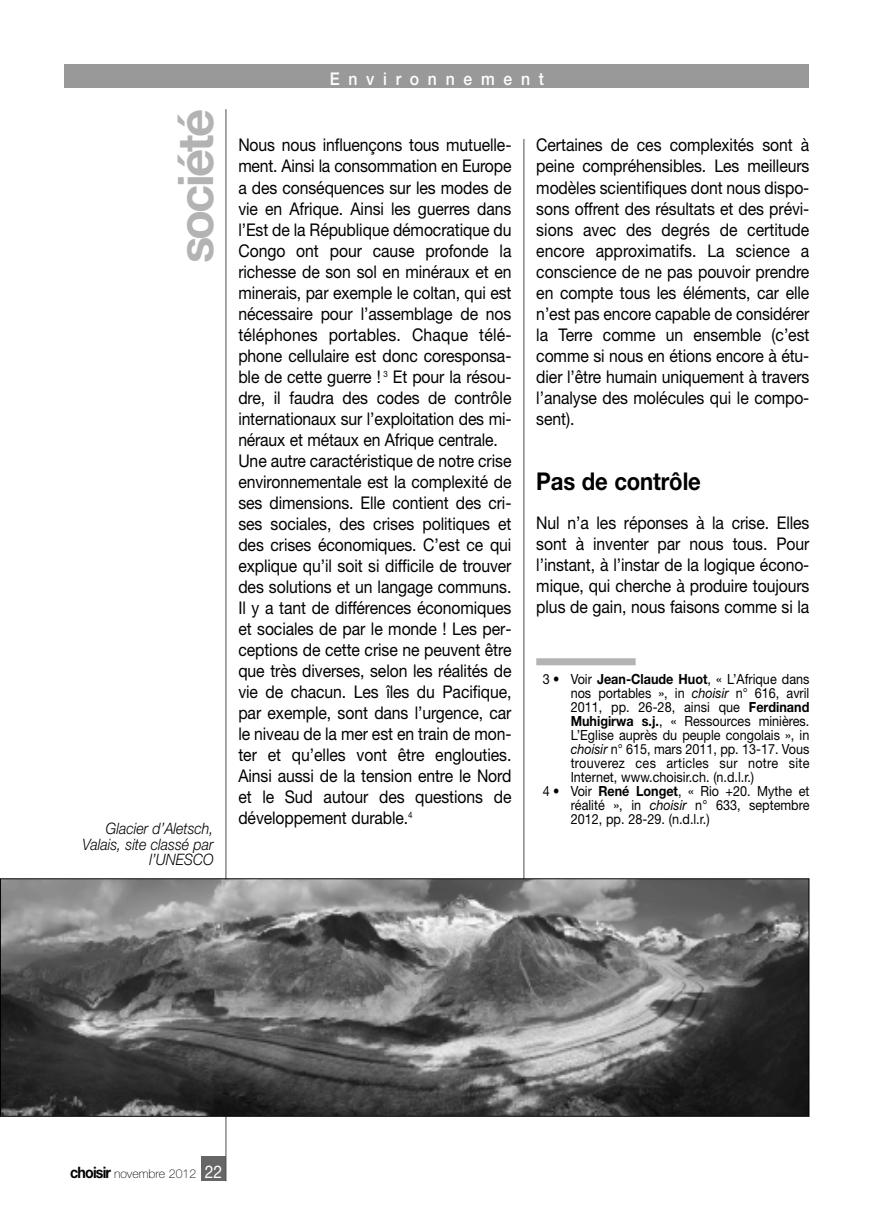
<style>
.page{position:relative;width:874px;height:1221px;background:#fff}
.page>*{position:absolute;margin:0;border:0;box-sizing:border-box;transform-origin:0 0}
.t1{font:700 49px "Helvetica Neue";letter-spacing:-.055em;color:#b3b3b3}
.t2{font:700 24.5px "Helvetica Neue";letter-spacing:-.005em;color:#000;scale:.9 1}
.t3{font:17.5px/21px "Helvetica Neue";letter-spacing:-.005em;color:#000;text-align:justify;scale:.9 1}
.t4{font:500 17.5px "Helvetica Neue";letter-spacing:.555em;color:#fff;scale:.9 1}
.t5{font:17.5px "Helvetica Neue";color:#fff;scale:.9 1}
.t6{font:italic 300 15.75px/15.8px "Helvetica Neue";color:#000;text-align:right;scale:.9 1}
.t7{font:14px "Helvetica Neue";color:#000;scale:.9 1}
.t8{font:14px "Helvetica Neue";letter-spacing:.02em;color:#000;scale:.9 1}
.t9{font:100 12.25px "Helvetica Neue";color:#000}
.s1{font-weight:700}
.s2{font-style:italic}
.s3{font-weight:700;font-size:15.75px}
</style>
<div class="page">
<div style="left:64px;top:64px;width:745px;height:24px;background:#999"></div>
<div style="left:201px;top:1156px;width:25px;height:25px;background:#666"></div>
<hr style="left:225px;top:109px;width:1px;height:1072px;background:#4d4d4d">
<hr style="left:523px;top:139px;width:1px;height:977px;background:#4d4d4d">
<img style="left:2px;top:880px;width:805px;height:234px">
<div style="left:0;top:878px;width:809px;height:238px;border:1px solid #000"></div>
<div style="left:536px;top:658px;width:99px;height:7px;background:#b3b3b3"></div>
<h1 class="t1" style="left:178px;top:263px;width:156px;rotate:-90deg">société</h1>
<p class="t6" style="left:82px;top:821px;width:147px">Glacier d’Aletsch,<br>Valais, site classé par l’UNESCO</p>
<p class="t4" style="left:329px;top:72px;width:239px">Environnement</p>
<p class="t3" style="left:238px;top:136px;width:305px;text-align:left">Nous nous influençons tous mutuelle&shy;ment. Ainsi la consommation en Europe a des conséquences sur les modes de vie en Afrique. Ainsi les guerres dans l’Est de la République démocratique du Congo ont pour cause profonde la richesse de son sol en minéraux et en minerais, par exemple le coltan, qui est nécessaire pour l’assemblage de nos téléphones portables. Chaque télé&shy;phone cellulaire est donc coresponsa&shy;ble de cette guerre ! <sup>3</sup> Et pour la résou&shy;dre, il faudra des codes de contrôle internationaux sur l’exploitation des mi&shy;néraux et métaux en Afrique centrale.<br>Une autre caractéristique de notre crise environnementale est la complexité de ses dimensions. Elle contient des cri&shy;ses sociales, des crises politiques et des crises économiques. C’est ce qui explique qu’il soit si difficile de trouver des solutions et un langage communs.<br>Il y a tant de différences économiques et sociales de par le monde ! Les per&shy;ceptions de cette crise ne peuvent être que très diverses, selon les réalités de vie de chacun. Les îles du Pacifique, par exemple, sont dans l’urgence, car le niveau de la mer est en train de mon&shy;ter et qu’elles vont être englouties.<br>Ainsi aussi de la tension entre le Nord et le Sud autour des questions de développement durable.<sup>4</sup></p>
<p class="t3" style="left:536px;top:136px;width:305px">Certaines de ces complexités sont à peine compréhensibles. Les meilleurs modèles scientifiques dont nous dispo&shy;sons offrent des résultats et des prévi&shy;sions avec des degrés de certitude encore approximatifs. La science a conscience de ne pas pouvoir prendre en compte tous les éléments, car elle n’est pas encore capable de considérer la Terre comme un ensemble (c’est comme si nous en étions encore à étu&shy;dier l’être humain uniquement à travers l’analyse des molécules qui le compo&shy;sent).</p>
<h2 class="t2" style="left:536px;top:473px;width:184px">Pas de contrôle</h2>
<p class="t3" style="left:536px;top:513px;width:305px">Nul n’a les réponses à la crise. Elles sont à inventer par nous tous. Pour l’instant, à l’instar de la logique écono&shy;mique, qui cherche à produire toujours plus de gain, nous faisons comme si la</p>
<p class="t7" style="left:542px;top:674px;width:297px">3 • Voir <span class="s1">Jean-Claude Huot</span>, « L’Afrique dans</p>
<p class="t7" style="left:570px;top:688px;width:266px">nos portables », in <span class="s2">choisir</span> n° 616, avril</p>
<p class="t7" style="left:570px;top:702px;width:266px">2011, pp. 26-28, ainsi que <span class="s1">Ferdinand</span></p>
<p class="t7" style="left:570px;top:716px;width:266px"><span class="s1">Muhigirwa s.j.</span>, « Ressources minières.</p>
<p class="t7" style="left:570px;top:730px;width:266px">L’Eglise auprès du peuple congolais », in</p>
<p class="t7" style="left:570px;top:744px;width:266px"><span class="s2">choisir</span> n° 615, mars 2011, pp. 13-17. Vous</p>
<p class="t8" style="left:570px;top:758px;width:266px">trouverez ces articles sur notre site</p>
<p class="t7" style="left:570px;top:772px;width:205px">Internet, www.choisir.ch. (n.d.l.r.)</p>
<p class="t7" style="left:542px;top:786px;width:297px">4 • Voir <span class="s1">René Longet</span>, « Rio +20. Mythe et</p>
<p class="t7" style="left:570px;top:800px;width:266px">réalité », in <span class="s2">choisir</span> n° 633, septembre</p>
<p class="t7" style="left:570px;top:814px;width:156px">2012, pp. 28-29. (n.d.l.r.)</p>
<p class="t9" style="left:70px;top:1168px;width:127px"><span class="s3">choisir</span> novembre 2012</p>
<p class="t5" style="left:205px;top:1165px;width:21px">22</p>
</div>
